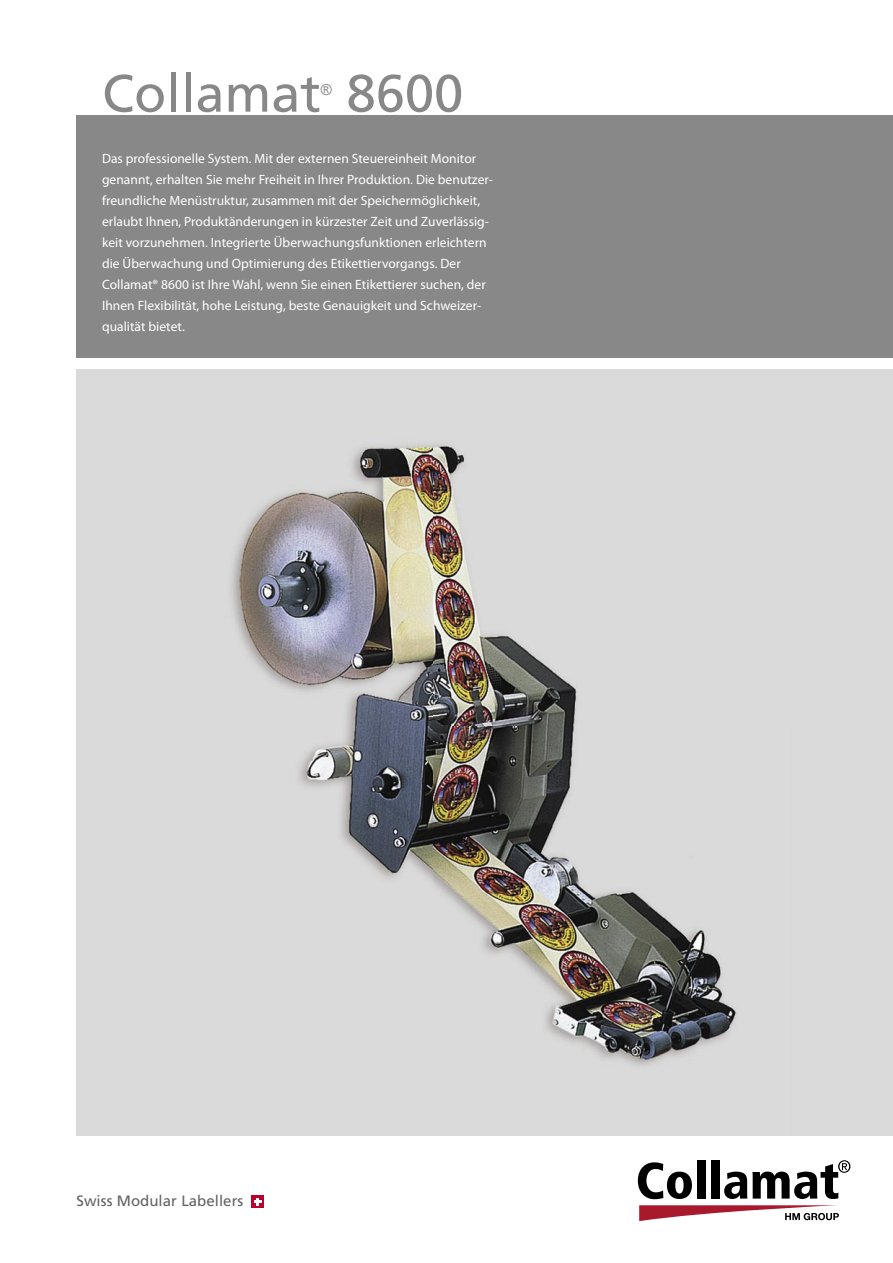
<style>
.page{position:relative;width:893px;height:1263px;background:#fff}
.page>*{position:absolute;margin:0;border:0;box-sizing:border-box;transform-origin:0 0}
.t1{font:52.5px "Frutiger";color:#888}
.t2{font:15px "Frutiger";letter-spacing:.005em;color:#636363}
.t3{font:15px "Arial";color:#888}
.t4{font:13.5px/21px "Myriad Pro";letter-spacing:.005em;color:#fff}
</style>
<div class="page">
<div style="left:77px;top:115px;width:816px;height:242px;background:#888"></div>
<svg style="left:638px;top:1162px;width:54px;height:37px"></svg>
<div style="left:697px;top:1160px;width:8px;height:38px;background:#000"></div>
<div style="left:711px;top:1160px;width:8px;height:38px;background:#000"></div>
<svg style="left:724px;top:1160px;width:126px;height:39px"></svg>
<svg style="left:639px;top:1205px;width:200px;height:16px"></svg>
<div style="left:252px;top:1196px;width:12px;height:12px;background:#bd002b"></div>
<svg style="left:254px;top:1198px;width:7px;height:7px"></svg>
<img style="left:77px;top:370px;width:816px;height:765px">
<h1 class="t1" style="left:102px;top:63px;width:220px">Collamat</h1>
<p class="t3" style="left:321px;top:80px;width:13px">®</p>
<h1 class="t1" style="left:347px;top:63px;width:118px">8600</h1>
<p class="t4" style="left:102px;top:148px;width:392px">Das professionelle System. Mit der externen Steuereinheit Monitor genannt, erhalten Sie mehr Freiheit in Ihrer Produktion. Die benutzer&shy;freundliche Menüstruktur, zusammen mit der Speichermöglichkeit, erlaubt Ihnen, Produktänderungen in kürzester Zeit und Zuverlässig&shy;keit vorzunehmen. Integrierte Überwachungsfunktionen erleichtern die Überwachung und Optimierung des Etikettiervorgangs. Der Collamat® 8600 ist Ihre Wahl, wenn Sie einen Etikettierer suchen, der Ihnen Flexibilität, hohe Leistung, beste Genauigkeit und Schweizer&shy;qualität bietet.</p>
<p class="t2" style="left:77px;top:1192px;width:168px">Swiss Modular Labellers</p>
</div>
